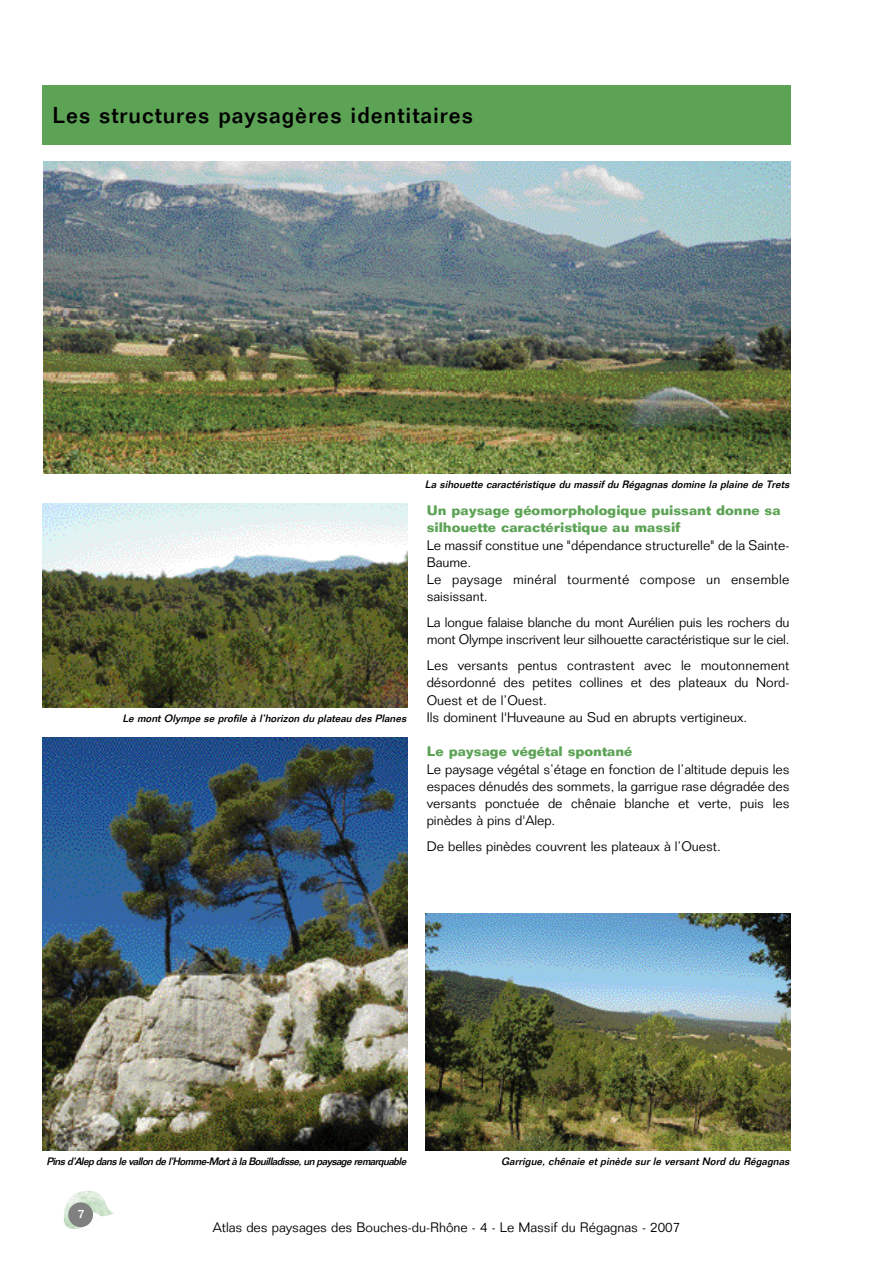
<style>
.page{position:relative;width:893px;height:1263px;background:#fff}
.page>*{position:absolute;margin:0;border:0;box-sizing:border-box;transform-origin:0 0}
.t1{font:500 22.5px "Folio";letter-spacing:.045em;color:#000}
.t2{font:300 13.5px/17.2px "Folio";color:#000}
.t3{font:700 13.5px/17.2px "Folio";color:#5da356}
.t4{font:500 12px "Folio";color:#fff}
.t5{font:italic 500 10.5px "Folio";color:#000}
</style>
<div class="page">
<img style="left:64px;top:1190px;width:50px;height:39px">
<div style="left:68px;top:1202px;width:25px;height:25px;background:#808080;border-radius:50%"></div>
<div style="left:43px;top:85px;width:748px;height:60px;background:#5da356"></div>
<img style="left:43px;top:504px;width:365px;height:203px">
<img style="left:43px;top:737px;width:365px;height:413px">
<img style="left:425px;top:913px;width:365px;height:237px">
<img style="left:44px;top:162px;width:747px;height:312px">
<h1 class="t1" style="left:53px;top:107px;width:422px">Les structures paysagères identitaires</h1>
<p class="t5" style="left:122px;top:714px;width:287px">Le mont Olympe se profile à l’horizon du plateau des Planes</p>
<p class="t5" style="left:425px;top:481px;width:368px">La sihouette caractéristique du massif du Régagnas domine la plaine de Trets</p>
<p class="t3" style="left:427px;top:503px;width:355px">Un paysage géomorphologique puissant donne sa silhouette caractéristique au massif</p>
<p class="t2" style="left:427px;top:538px;width:364px">Le massif constitue une "dépendance structurelle" de la Sainte-Baume.<br>Le paysage minéral tourmenté compose un ensemble saisissant.</p>
<p class="t2" style="left:427px;top:615px;width:364px">La longue falaise blanche du mont Aurélien puis les rochers du mont Olympe inscrivent leur silhouette caractéristique sur le ciel.</p>
<p class="t2" style="left:427px;top:658px;width:364px">Les versants pentus contrastent avec le moutonnement désordonné des petites collines et des plateaux du Nord-Ouest et de l’Ouest.<br>Ils dominent l'Huveaune au Sud en abrupts vertigineux.</p>
<p class="t3" style="left:427px;top:744px;width:207px">Le paysage végétal spontané</p>
<p class="t2" style="left:427px;top:762px;width:364px;text-align:justify">Le paysage végétal s’étage en fonction de l’altitude depuis les espaces dénudés des sommets, la garrigue rase dégradée des versants ponctuée de chênaie blanche et verte, puis les pinèdes à pins d'Alep.</p>
<p class="t2" style="left:427px;top:839px;width:296px">De belles pinèdes couvrent les plateaux à l’Ouest.</p>
<p class="t5" style="left:46px;top:1157px;width:363px">Pinsd’Alep dansle vallon de l’Homme-MortàlaBouilladisse,un paysage remarquable</p>
<p class="t4" style="left:78px;top:1209px;width:8px">7</p>
<p class="t5" style="left:501px;top:1157px;width:292px">Garrigue, chênaie et pinède sur le versant Nord du Régagnas</p>
<p class="t2" style="left:213px;top:1220px;width:469px">Atlas des paysages des Bouches-du-Rhône - 4 - Le Massif du Régagnas - 2007</p>
</div>
